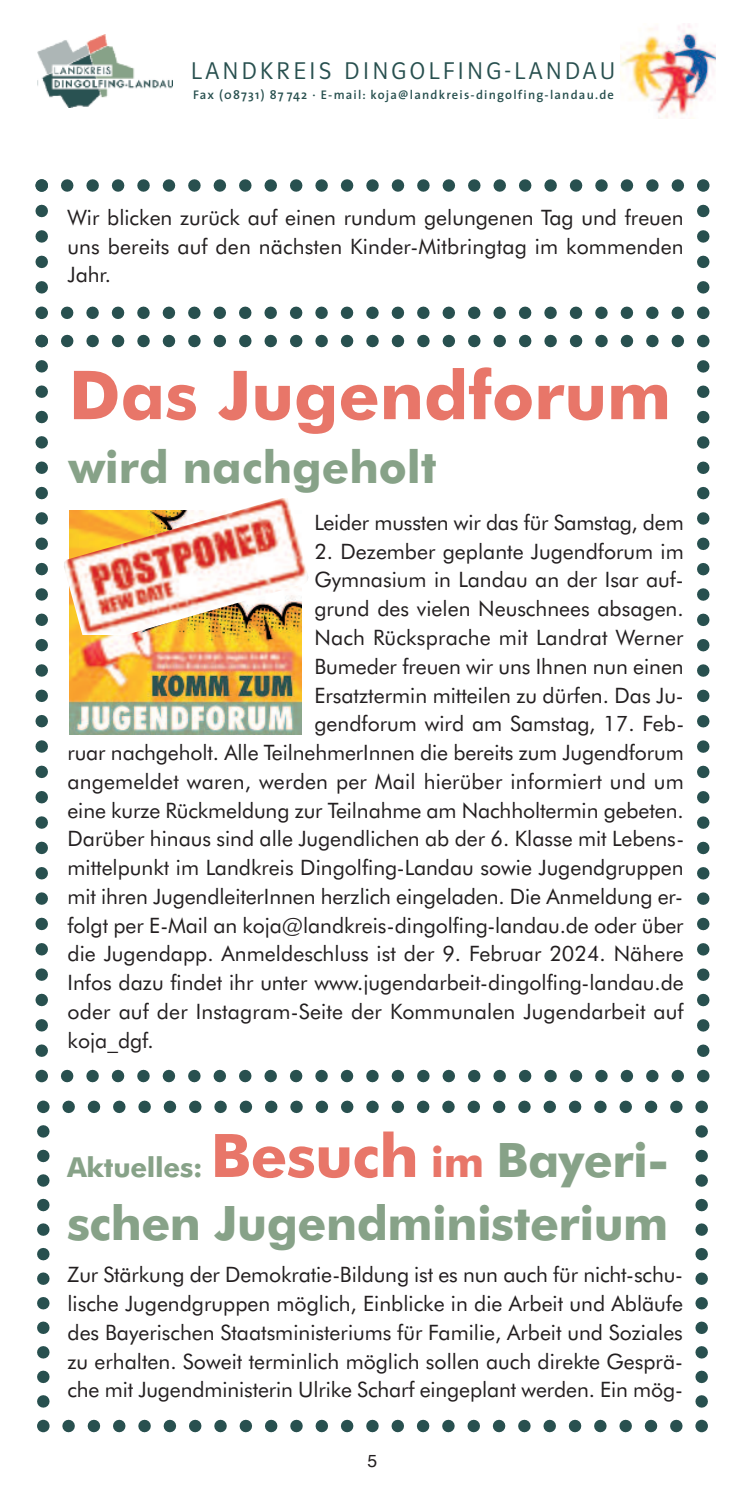
<style>
.page{position:relative;width:745px;height:1489px;background:#fff}
.page>*{position:absolute;margin:0;border:0;box-sizing:border-box;transform-origin:0 0}
.t1{font:700 67.5px "Futura BT";color:#e87669}
.t2{font:700 47.5px "Futura BT";letter-spacing:-.01em;color:#87a288}
.t3{font:700 45px "Futura BT";color:#87a288}
.t4{font:700 27.5px "Futura BT";letter-spacing:-.01em;color:#87a288}
.t5{font:25px "Polo 22 Leicht";letter-spacing:.125em;color:#28504f}
.t6{font:21.25px/28.8px "Futura BT";color:#231f20;text-align:justify}
.t7{font:17.5px "Helvetica";color:#231f20}
.t8{font:600 12.5px "The Sans";letter-spacing:.095em;color:#28504f}
.s1{font-size:60px;color:#e87669}
.s2{font-size:42.5px;color:#e87669}
.s3{font-size:47.5px}
</style>
<div class="page">
<svg style="left:35px;top:360px;width:13px;height:722px"></svg>
<svg style="left:35px;top:335px;width:649px;height:12px"></svg>
<svg style="left:697px;top:335px;width:12px;height:722px"></svg>
<svg style="left:61px;top:1069px;width:648px;height:13px"></svg>
<svg style="left:37px;top:1125px;width:13px;height:306px"></svg>
<svg style="left:37px;top:1100px;width:646px;height:13px"></svg>
<svg style="left:695px;top:1100px;width:12px;height:308px"></svg>
<svg style="left:62px;top:1419px;width:645px;height:12px"></svg>
<svg style="left:35px;top:204px;width:13px;height:115px"></svg>
<svg style="left:35px;top:179px;width:650px;height:13px"></svg>
<svg style="left:697px;top:179px;width:12px;height:115px"></svg>
<svg style="left:61px;top:306px;width:648px;height:13px"></svg>
<img style="left:620px;top:24px;width:95px;height:94px">
<img style="left:37px;top:34px;width:135px;height:73px">
<img style="left:69px;top:634px;width:233px;height:100px">
<img style="left:64px;top:498px;width:244px;height:136px">
<p class="t5" style="left:191px;top:58px;width:425px">LANDKREIS DINGOLFING-LANDAU</p>
<p class="t8" style="left:193px;top:90px;width:422px">Fax (08731) 87 742 · E-mail: koja@landkreis-dingolfing-landau.de</p>
<p class="t6" style="left:67px;top:205px;width:617px">Wir blicken zurück auf einen rundum gelungenen Tag und freuen uns bereits auf den nächsten Kinder-Mitbringtag im kommenden Jahr.</p>
<h1 class="t1" style="left:69px;top:368px;width:603px">Das Jugendforum</h1>
<h3 class="t3" style="left:69px;top:449px;width:369px">wird nachgeholt</h3>
<p class="t6" style="left:314px;top:510px;width:370px">Leider mussten wir das für Samstag, dem</p>
<p class="t6" style="left:314px;top:538px;width:370px">2. Dezember geplante Jugendforum im</p>
<p class="t6" style="left:314px;top:567px;width:370px">Gymnasium in Landau an der Isar auf-</p>
<p class="t6" style="left:314px;top:596px;width:370px">grund des vielen Neuschnees absagen.</p>
<p class="t6" style="left:314px;top:625px;width:370px">Nach Rücksprache mit Landrat Werner</p>
<p class="t6" style="left:314px;top:653px;width:370px">Bumeder freuen wir uns Ihnen nun einen</p>
<p class="t6" style="left:314px;top:682px;width:370px">Ersatztermin mitteilen zu dürfen. Das Ju-</p>
<p class="t6" style="left:314px;top:711px;width:371px">gendforum wird am Samstag, 17. Feb-</p>
<p class="t6" style="left:67px;top:740px;width:617px">ruar nachgeholt. Alle TeilnehmerInnen die bereits zum Jugendforum</p>
<p class="t6" style="left:67px;top:768px;width:617px">angemeldet waren, werden per Mail hierüber informiert und um</p>
<p class="t6" style="left:67px;top:797px;width:617px">eine kurze Rückmeldung zur Teilnahme am Nachholtermin gebeten.</p>
<p class="t6" style="left:67px;top:826px;width:617px">Darüber hinaus sind alle Jugendlichen ab der 6. Klasse mit Lebens-</p>
<p class="t6" style="left:67px;top:855px;width:617px">mittelpunkt im Landkreis Dingolfing-Landau sowie Jugendgruppen</p>
<p class="t6" style="left:67px;top:883px;width:616px">mit ihren JugendleiterInnen herzlich eingeladen. Die Anmeldung er-</p>
<p class="t6" style="left:67px;top:912px;width:617px">folgt per E-Mail an koja@landkreis-dingolfing-landau.de oder über</p>
<p class="t6" style="left:67px;top:941px;width:617px">die Jugendapp. Anmeldeschluss ist der 9. Februar 2024. Nähere</p>
<p class="t6" style="left:67px;top:970px;width:617px">Infos dazu findet ihr unter www.jugendarbeit-dingolfing-landau.de</p>
<p class="t6" style="left:67px;top:998px;width:617px">oder auf der Instagram-Seite der Kommunalen Jugendarbeit auf</p>
<p class="t6" style="left:67px;top:1027px;width:88px">koja_dgf.</p>
<p class="t4" style="left:67px;top:1156px;width:603px">Aktuelles: <span class="s1">Besuch</span> <span class="s2">im</span> <span class="s3">Bayeri-</span></p>
<h2 class="t2" style="left:67px;top:1203px;width:602px">schen Jugendministerium</h2>
<p class="t6" style="left:67px;top:1261px;width:616px">Zur Stärkung der Demokratie-Bildung ist es nun auch für nicht-schu&shy;lische Jugendgruppen möglich, Einblicke in die Arbeit und Abläufe des Bayerischen Staatsministeriums für Familie, Arbeit und Soziales zu erhalten. Soweit terminlich möglich sollen auch direkte Gesprä&shy;che mit Jugendministerin Ulrike Scharf eingeplant werden. Ein mög-</p>
<p class="t7" style="left:367px;top:1452px;width:11px">5</p>
</div>
